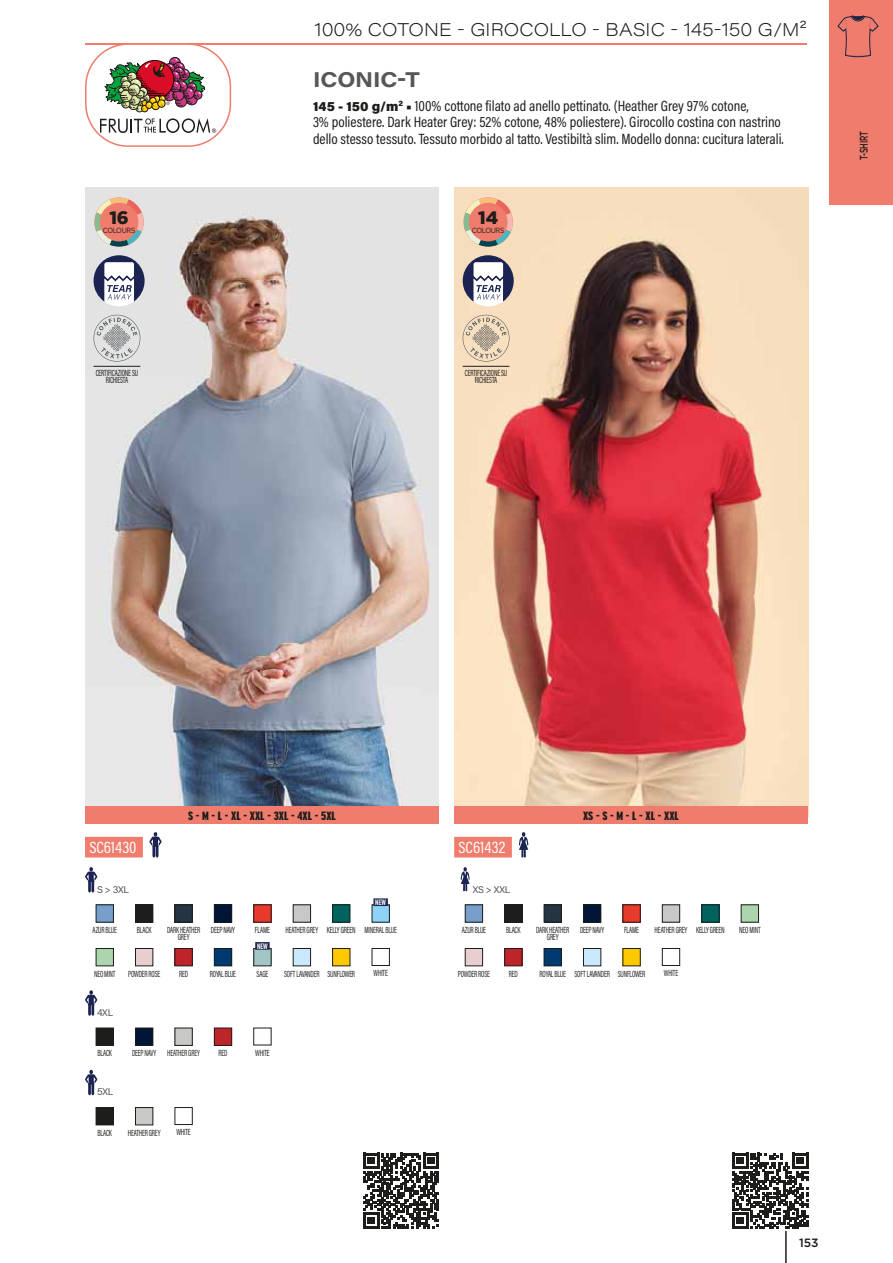
<style>
.page{position:relative;width:893px;height:1263px;background:#fff}
.page>*{position:absolute;margin:0;border:0;box-sizing:border-box;transform-origin:0 0}
.t1{font:700 21px "Acumin Pro Wide";letter-spacing:-.01em;color:#575756}
.t2{font:200 18px "Acumin Pro Wide";color:#1d1d1b}
.t3{font:900 18px "Gotham";color:#1d1d1b}
.t4{font:16.5px "Acumin Pro Cond";color:#fff}
.t5{font:15px/16.5px "Acumin Pro Cond";color:#1d1d1b}
.t6{font:900 extra-condensed 12px "Interstate";color:#1d1d1b;scale:1.18 1}
.t7{font:500 12px "Gotham";color:#1d1d1b}
.t8{font:500 11.25px "Gotham";letter-spacing:-.005em;color:#1d1d1b;scale:.65 1}
.t9{font:9.75px "Acumin Pro";letter-spacing:-.02em;color:#575756}
.t10{font:9px/7.5px "Acumin Pro Cond";letter-spacing:-.025em;color:#1d1d1b;text-align:center;scale:.76 1}
.t11{font:700 7.65px "DIN Condensed";color:#fff}
.t12{font:7.5px "Gotham";letter-spacing:-.05em;color:#1d1d1b;scale:.9 1}
.s1{font-family:"Acumin Pro";font-weight:900;font-size:13.5px}
</style>
<div class="page">
<div style="left:829px;top:0;width:64px;height:205px;background:#ef7c6c"></div>
<img style="left:85px;top:187px;width:354px;height:619px">
<img style="left:454px;top:187px;width:354px;height:619px">
<hr style="left:85px;top:43px;width:721px;height:2px;background:#ef7c6c">
<svg style="left:94px;top:197px;width:50px;height:50px;background:#daa293"></svg>
<svg style="left:94px;top:255px;width:51px;height:51px"></svg>
<svg style="left:94px;top:315px;width:46px;height:47px;background:#c8c9c9"></svg>
<svg style="left:463px;top:197px;width:50px;height:50px;background:#dea08b"></svg>
<svg style="left:463px;top:255px;width:51px;height:51px"></svg>
<svg style="left:463px;top:315px;width:46px;height:47px;background:#d9c6ac"></svg>
<svg style="left:85px;top:867px;width:12px;height:25px"></svg>
<div style="left:96px;top:904px;width:18px;height:18px;border:1px solid #1d1d1b"></div>
<img style="left:137px;top:906px;width:14px;height:14px">
<div style="left:135px;top:904px;width:18px;height:18px;border:1px solid #1d1d1b"></div>
<img style="left:177px;top:906px;width:13px;height:14px">
<div style="left:175px;top:904px;width:17px;height:18px;border:1px solid #1d1d1b"></div>
<img style="left:216px;top:906px;width:14px;height:14px">
<div style="left:214px;top:904px;width:18px;height:18px;border:1px solid #1d1d1b"></div>
<img style="left:256px;top:906px;width:13px;height:14px">
<div style="left:293px;top:904px;width:18px;height:18px;border:1px solid #1d1d1b"></div>
<img style="left:334px;top:906px;width:14px;height:14px">
<div style="left:332px;top:904px;width:18px;height:18px;border:1px solid #1d1d1b"></div>
<div style="left:372px;top:904px;width:18px;height:18px;border:1px solid #1d1d1b"></div>
<div style="left:373px;top:898px;width:15px;height:8px;background:#232750"></div>
<div style="left:96px;top:948px;width:18px;height:18px;border:1px solid #1d1d1b"></div>
<div style="left:135px;top:948px;width:18px;height:18px;border:1px solid #1d1d1b"></div>
<img style="left:177px;top:950px;width:13px;height:14px">
<div style="left:175px;top:948px;width:17px;height:18px;border:1px solid #1d1d1b"></div>
<img style="left:216px;top:950px;width:14px;height:14px">
<div style="left:214px;top:948px;width:18px;height:18px;border:1px solid #1d1d1b"></div>
<div style="left:255px;top:942px;width:15px;height:8px;background:#232750"></div>
<div style="left:293px;top:948px;width:18px;height:18px;border:1px solid #1d1d1b"></div>
<img style="left:334px;top:950px;width:14px;height:14px">
<div style="left:332px;top:948px;width:18px;height:18px;border:1px solid #1d1d1b"></div>
<div style="left:372px;top:948px;width:18px;height:18px;border:1px solid #1d1d1b"></div>
<svg style="left:85px;top:990px;width:12px;height:26px"></svg>
<img style="left:98px;top:1030px;width:14px;height:13px">
<div style="left:96px;top:1028px;width:18px;height:17px;border:1px solid #1d1d1b"></div>
<img style="left:137px;top:1030px;width:14px;height:13px">
<div style="left:135px;top:1028px;width:18px;height:17px;border:1px solid #1d1d1b"></div>
<img style="left:216px;top:1030px;width:14px;height:13px">
<div style="left:214px;top:1028px;width:18px;height:17px;border:1px solid #1d1d1b"></div>
<svg style="left:85px;top:1070px;width:12px;height:25px"></svg>
<img style="left:98px;top:1109px;width:14px;height:14px">
<div style="left:96px;top:1107px;width:18px;height:18px;border:1px solid #1d1d1b"></div>
<div style="left:135px;top:1107px;width:18px;height:18px;border:1px solid #1d1d1b"></div>
<div style="left:175px;top:1107px;width:17px;height:18px;border:1px solid #1d1d1b"></div>
<svg style="left:461px;top:867px;width:9px;height:24px"></svg>
<div style="left:465px;top:904px;width:18px;height:18px;border:1px solid #1d1d1b"></div>
<img style="left:506px;top:906px;width:14px;height:14px">
<div style="left:504px;top:904px;width:18px;height:18px;border:1px solid #1d1d1b"></div>
<img style="left:546px;top:906px;width:14px;height:14px">
<div style="left:544px;top:904px;width:18px;height:18px;border:1px solid #1d1d1b"></div>
<img style="left:585px;top:906px;width:14px;height:14px">
<div style="left:583px;top:904px;width:18px;height:18px;border:1px solid #1d1d1b"></div>
<img style="left:625px;top:906px;width:13px;height:14px">
<div style="left:662px;top:904px;width:18px;height:18px;border:1px solid #1d1d1b"></div>
<img style="left:703px;top:906px;width:14px;height:14px">
<div style="left:701px;top:904px;width:18px;height:18px;border:1px solid #1d1d1b"></div>
<div style="left:741px;top:904px;width:18px;height:18px;border:1px solid #1d1d1b"></div>
<div style="left:465px;top:948px;width:18px;height:18px;border:1px solid #1d1d1b"></div>
<img style="left:506px;top:950px;width:14px;height:14px">
<div style="left:504px;top:948px;width:18px;height:18px;border:1px solid #1d1d1b"></div>
<img style="left:546px;top:950px;width:14px;height:14px">
<div style="left:544px;top:948px;width:18px;height:18px;border:1px solid #1d1d1b"></div>
<div style="left:583px;top:948px;width:18px;height:18px;border:1px solid #1d1d1b"></div>
<img style="left:625px;top:950px;width:13px;height:14px">
<div style="left:623px;top:948px;width:17px;height:18px;border:1px solid #1d1d1b"></div>
<div style="left:662px;top:948px;width:18px;height:18px;border:1px solid #1d1d1b"></div>
<svg style="left:363px;top:1153px;width:76px;height:76px"></svg>
<svg style="left:732px;top:1153px;width:76px;height:76px"></svg>
<div style="left:85px;top:837px;width:58px;height:20px;background:#ef7c6c"></div>
<svg style="left:149px;top:832px;width:13px;height:25px"></svg>
<div style="left:85px;top:806px;width:354px;height:18px;background:#ef7c6c"></div>
<div style="left:454px;top:837px;width:58px;height:20px;background:#ef7c6c"></div>
<svg style="left:519px;top:832px;width:9px;height:25px"></svg>
<div style="left:454px;top:806px;width:354px;height:18px;background:#ef7c6c"></div>
<hr style="left:785px;top:1231px;width:2px;height:32px;background:#1d1d1b">
<hr style="left:94px;top:366px;width:46px;height:1px;background:#1d1d1b">
<hr style="left:463px;top:366px;width:46px;height:1px;background:#1d1d1b">
<div style="left:85px;top:43px;width:146px;height:104px;border:2px solid #ef7c6c;border-radius:43px"></div>
<svg style="left:100px;top:118px;width:116px;height:15px"></svg>
<div style="left:169px;top:57px;width:11px;height:11px;background:#8c8a8a;border-radius:50%"></div>
<div style="left:169px;top:57px;width:12px;height:12px;border:1px solid #1d1d1b;border-radius:50%"></div>
<div style="left:135px;top:104px;width:9px;height:8px;border:1px solid #1d1d1b;border-radius:50%"></div>
<div style="left:142px;top:105px;width:6px;height:7px;background:#443b22;border-radius:50%"></div>
<div style="left:141px;top:105px;width:7px;height:7px;border:1px solid #1e1602;border-radius:50%"></div>
<img style="left:104px;top:59px;width:101px;height:52px">
<svg style="left:837px;top:15px;width:41px;height:42px"></svg>
<h2 class="t3" style="left:109px;top:211px;width:21px">16</h2>
<p class="t12" style="left:103px;top:227px;width:38px">COLOURS</p>
<p class="t10" style="left:96px;top:369px;width:57px">CERTIFICAZIONE SU<br>RICHIESTA</p>
<h2 class="t2" style="left:315px;top:19px;width:493px">100% COTONE - GIROCOLLO - BASIC - 145-150 G/M2</h2>
<h1 class="t1" style="left:313px;top:72px;width:108px">ICONIC-T</h1>
<p class="t5" style="left:313px;top:98px;width:472px"><span class="s1">145 - 150 g/m</span><sup>2</sup> <span class="s1">•</span> 100% cottone filato ad anello pettinato. (Heather Grey 97% cotone,<br>3% poliestere. Dark Heater Grey: 52% cotone, 48% poliestere). Girocollo costina con nastrino dello stesso tessuto. Tessuto morbido al tatto. Vestibiltà slim. Modello donna: cucitura laterali.</p>
<h2 class="t3" style="left:478px;top:211px;width:21px">14</h2>
<p class="t12" style="left:472px;top:227px;width:38px">COLOURS</p>
<p class="t8" style="left:859px;top:160px;width:47px;rotate:-90deg">T-SHIRT</p>
<p class="t10" style="left:465px;top:369px;width:57px">CERTIFICAZIONE SU<br>RICHIESTA</p>
<h3 class="t4" style="left:89px;top:841px;width:49px">SC61430</h3>
<h3 class="t6" style="left:188px;top:811px;width:127px">S - M - L - XL - XXL - 3XL - 4XL - 5XL</h3>
<p class="t9" style="left:97px;top:883px;width:33px">S &gt; 3XL</p>
<p class="t10" style="left:93px;top:927px;width:34px">AZUR BLUE</p>
<p class="t10" style="left:137px;top:927px;width:21px">BLACK</p>
<p class="t10" style="left:167px;top:927px;width:45px">DARK HEATHER<br>GREY</p>
<p class="t10" style="left:211px;top:927px;width:33px">DEEP NAVY</p>
<p class="t10" style="left:255px;top:927px;width:21px">FLAME</p>
<p class="t10" style="left:285px;top:927px;width:148px">HEATHER GREY KELLY GREEN MINERAL BLUE</p>
<p class="t11" style="left:375px;top:898px;width:12px">NEW</p>
<p class="t11" style="left:257px;top:941px;width:12px">NEW</p>
<p class="t10" style="left:94px;top:970px;width:30px">NEO MINT</p>
<p class="t10" style="left:128px;top:970px;width:44px">POWDER ROSE</p>
<p class="t10" style="left:179px;top:970px;width:13px">RED</p>
<p class="t10" style="left:210px;top:970px;width:36px">ROYAL BLUE</p>
<p class="t10" style="left:257px;top:970px;width:17px">SAGE</p>
<p class="t9" style="left:97px;top:1007px;width:18px">4XL</p>
<p class="t10" style="left:97px;top:1050px;width:21px">BLACK</p>
<p class="t10" style="left:132px;top:1050px;width:91px">DEEP NAVY HEATHER GREY</p>
<p class="t10" style="left:219px;top:1050px;width:13px">RED</p>
<p class="t10" style="left:255px;top:1049px;width:20px">WHITE</p>
<p class="t9" style="left:97px;top:1086px;width:18px">5XL</p>
<p class="t10" style="left:97px;top:1129px;width:21px">BLACK</p>
<p class="t10" style="left:128px;top:1129px;width:45px">HEATHER GREY</p>
<p class="t10" style="left:176px;top:1129px;width:20px">WHITE</p>
<p class="t10" style="left:284px;top:970px;width:95px">SOFT LAVANDER SUNFLOWER</p>
<p class="t10" style="left:373px;top:970px;width:20px">WHITE</p>
<h3 class="t4" style="left:458px;top:841px;width:48px">SC61432</h3>
<h3 class="t6" style="left:583px;top:811px;width:83px">XS - S - M - L - XL - XXL</h3>
<p class="t9" style="left:473px;top:883px;width:39px">XS &gt; XXL</p>
<p class="t10" style="left:462px;top:927px;width:34px">AZUR BLUE</p>
<p class="t10" style="left:506px;top:927px;width:21px">BLACK</p>
<p class="t10" style="left:536px;top:927px;width:45px">DARK HEATHER<br>GREY</p>
<p class="t10" style="left:580px;top:927px;width:33px">DEEP NAVY</p>
<p class="t10" style="left:624px;top:927px;width:21px">FLAME</p>
<p class="t10" style="left:654px;top:927px;width:94px">HEATHER GREY KELLY GREEN</p>
<p class="t10" style="left:739px;top:927px;width:30px">NEO MINT</p>
<p class="t10" style="left:458px;top:970px;width:44px">POWDER ROSE</p>
<p class="t10" style="left:509px;top:970px;width:13px">RED</p>
<p class="t10" style="left:540px;top:970px;width:141px">ROYAL BLUE SOFT LAVANDER SUNFLOWER</p>
<p class="t10" style="left:664px;top:970px;width:20px">WHITE</p>
<h3 class="t7" style="left:799px;top:1237px;width:21px">153</h3>
</div>
